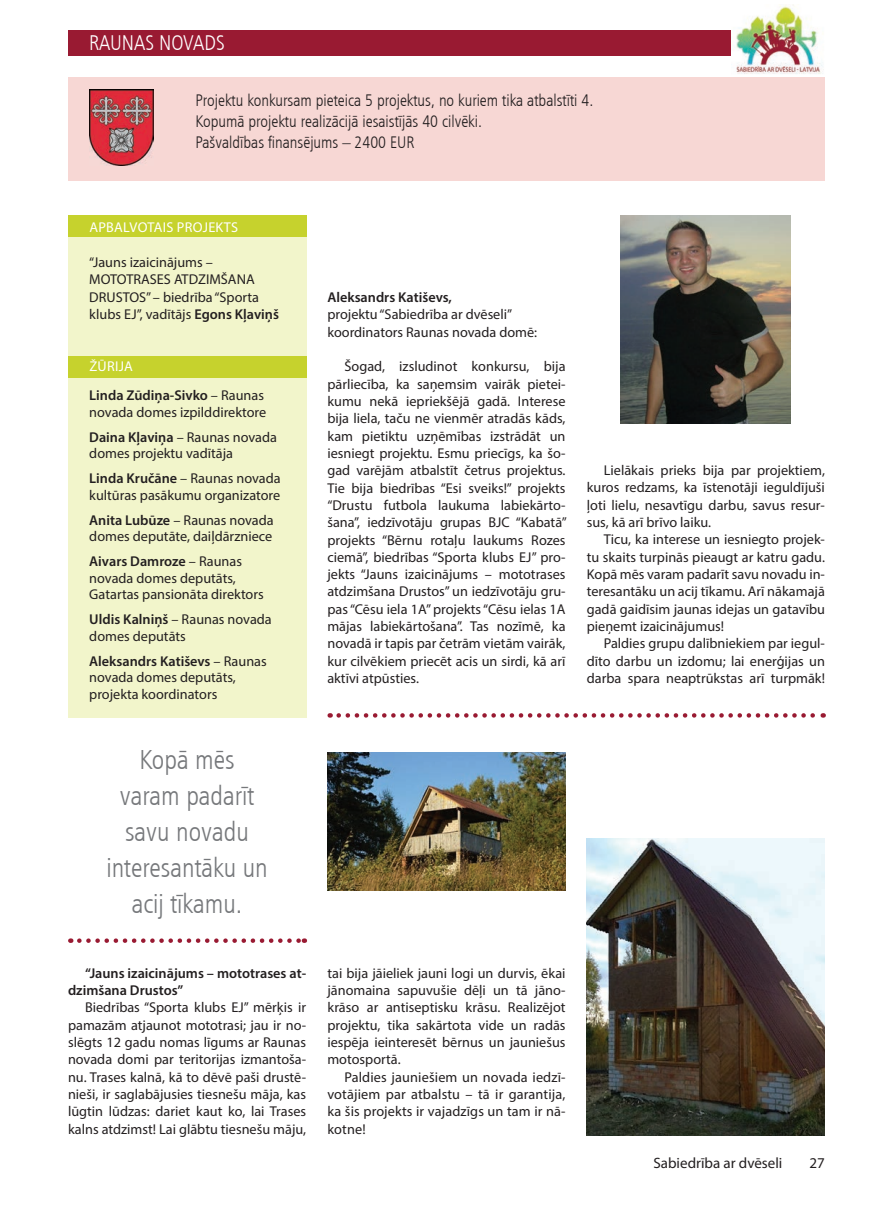
<style>
.page{position:relative;width:893px;height:1212px;background:#fff}
.page>*{position:absolute;margin:0;border:0;box-sizing:border-box;transform-origin:0 0}
.t1{font:27px/36px "Humanist 777 TL Light Condensed B";color:#76787b;text-align:center}
.t2{font:21px "Humanist 777 TL Light Condensed B";color:#fff}
.t3{font:16.5px/21px "Humanist 777 TL Light Condensed B";color:#231f20}
.t4{font:15px "Myriad Pro";color:#231f20}
.t5{font:14.25px/17.4px "Myriad Pro";color:#231f20}
.t6{font:600 14.25px/29.2px "Myriad Pro";color:#231f20}
.t7{font:14.25px "Myriad Pro";letter-spacing:.02em;color:#fff}
.s1{font-weight:600}
.s2{font-weight:400;color:#fff}
.s3{font-weight:400}
</style>
<div class="page">
<div style="left:68px;top:30px;width:748px;height:25px;background:#991a32"></div>
<img style="left:731px;top:5px;width:93px;height:69px">
<div style="left:68px;top:215px;width:238px;height:503px;background:#f2f5cb"></div>
<div style="left:68px;top:77px;width:757px;height:103px;background:#f7d7d4"></div>
<div style="left:68px;top:215px;width:238px;height:21px;background:#c6d22d"></div>
<div style="left:68px;top:357px;width:238px;height:21px;background:#c6d22d"></div>
<img style="left:89px;top:89px;width:64px;height:76px">
<img style="left:621px;top:215px;width:170px;height:208px">
<svg style="left:339px;top:713px;width:485px;height:5px"></svg>
<svg style="left:79px;top:938px;width:226px;height:5px"></svg>
<img style="left:587px;top:839px;width:238px;height:296px">
<img style="left:327px;top:752px;width:239px;height:139px">
<h2 class="t2" style="left:89px;top:30px;width:137px">RAUNAS NOVADS</h2>
<p class="t3" style="left:196px;top:90px;width:399px">Projektu konkursam pieteica 5 projektus, no kuriem tika atbalstīti 4.<br>Kopumā projektu realizācijā iesaistījās 40 cilvēki.<br>Pašvaldības finansējums – 2400 EUR</p>
<p class="t7" style="left:89px;top:218px;width:150px">APBALVOTAIS PROJEKTS</p>
<p class="t5" style="left:89px;top:253px;width:191px">“Jauns izaicinājums –<br>MOTOTRASES ATDZIMŠANA<br>DRUSTOS” – biedrība “Sporta klubs EJ”, vadītājs <span class="s1">Egons Kļaviņš</span></p>
<p class="t6" style="left:89px;top:351px;width:176px"><span class="s2">ŽŪRIJA<br></span>Linda Zūdiņa-Sivko <span class="s3">– Raunas</span></p>
<p class="t5" style="left:89px;top:399px;width:189px;line-height:25px">novada domes izpilddirektore<br><span class="s1">Daina Kļaviņa</span> – Raunas novada</p>
<p class="t5" style="left:89px;top:441px;width:193px;line-height:25px">domes projektu vadītāja<br><span class="s1">Linda Kručāne</span> – Raunas novada</p>
<p class="t5" style="left:89px;top:482px;width:192px;line-height:25px">kultūras pasākumu organizatore<br><span class="s1">Anita Lubūze</span> – Raunas novada</p>
<p class="t5" style="left:89px;top:524px;width:184px;line-height:25px">domes deputāte, daiļdārzniece<br><span class="s1">Aivars Damroze</span> – Raunas</p>
<p class="t5" style="left:89px;top:569px;width:176px;line-height:16.5px">novada domes deputāts,<br>Gatartas pansionāta direktors</p>
<p class="t5" style="left:89px;top:611px;width:184px;line-height:16.5px"><span class="s1">Uldis Kalniņš</span> – Raunas novada domes deputāts</p>
<p class="t5" style="left:89px;top:652px;width:179px;line-height:16.5px"><span class="s1">Aleksandrs Katiševs</span> – Raunas novada domes deputāts, projekta koordinators</p>
<h1 class="t1" style="left:106px;top:741px;width:163px">Kopā mēs varam padarīt savu novadu interesantāku un acij tīkamu.</h1>
<p class="t6" style="left:68px;top:964px;width:240px;line-height:17.4px;text-indent:17px">“Jauns izaicinājums – mototrases at&shy;dzimšana Drustos”</p>
<p class="t5" style="left:68px;top:998px;width:240px;text-align:justify;text-indent:17px">Biedrības “Sporta klubs EJ” mērķis ir pamazām atjaunot mototrasi; jau ir no&shy;slēgts 12 gadu nomas līgums ar Raunas novada domi par teritorijas izmantoša&shy;nu. Trases kalnā, kā to dēvē paši drustē&shy;nieši, ir saglabājusies tiesnešu māja, kas lūgtin lūdzas: dariet kaut ko, lai Trases kalns atdzimst! Lai glābtu tiesnešu māju,</p>
<p class="t6" style="left:327px;top:282px;width:126px">Aleksandrs Katiševs,</p>
<p class="t5" style="left:327px;top:305px;width:211px">projektu “Sabiedrība ar dvēseli” koordinators Raunas novada domē:</p>
<p class="t5" style="left:327px;top:357px;width:241px;text-align:justify;text-indent:17px">Šogad, izsludinot konkursu, bija pārliecība, ka saņemsim vairāk pietei&shy;kumu nekā iepriekšējā gadā. Interese bija liela, taču ne vienmēr atradās kāds, kam pietiktu uzņēmības izstrādāt un iesniegt projektu. Esmu priecīgs, ka šo&shy;gad varējām atbalstīt četrus projektus.<br>Tie bija biedrības “Esi sveiks!” projekts “Drustu futbola laukuma labiekārto&shy;šana”, iedzīvotāju grupas BJC “Kabatā” projekts “Bērnu rotaļu laukums Rozes ciemā”, biedrības “Sporta klubs EJ” pro&shy;jekts “Jauns izaicinājums – mototrases atdzimšana Drustos” un iedzīvotāju gru&shy;pas “Cēsu iela 1A” projekts “Cēsu ielas 1A mājas labiekārtošana”. Tas nozīmē, ka novadā ir tapis par četrām vietām vairāk, kur cilvēkiem priecēt acis un sirdi, kā arī aktīvi atpūsties.</p>
<p class="t5" style="left:587px;top:461px;width:240px;text-align:justify;text-indent:17px">Lielākais prieks bija par projektiem, kuros redzams, ka īstenotāji ieguldījuši ļoti lielu, nesavtīgu darbu, savus resur&shy;sus, kā arī brīvo laiku.</p>
<p class="t5" style="left:587px;top:531px;width:240px;text-align:justify;text-indent:17px">Ticu, ka interese un iesniegto projek&shy;tu skaits turpinās pieaugt ar katru gadu.<br>Kopā mēs varam padarīt savu novadu in&shy;teresantāku un acij tīkamu. Arī nākamajā gadā gaidīsim jaunas idejas un gatavību pieņemt izaicinājumus!</p>
<p class="t5" style="left:587px;top:635px;width:240px;text-align:justify;text-indent:17px">Paldies grupu dalībniekiem par iegul&shy;dīto darbu un izdomu; lai enerģijas un darba spara neaptrūkstas arī turpmāk!</p>
<p class="t5" style="left:327px;top:964px;width:240px;text-align:justify">tai bija jāieliek jauni logi un durvis, ēkai jānomaina sapuvušie dēļi un tā jāno&shy;krāso ar antiseptisku krāsu. Realizējot projektu, tika sakārtota vide un radās iespēja ieinteresēt bērnus un jauniešus motosportā.</p>
<p class="t5" style="left:327px;top:1068px;width:240px;text-align:justify;text-indent:17px">Paldies jauniešiem un novada iedzī&shy;votājiem par atbalstu – tā ir garantija, ka šis projekts ir vajadzīgs un tam ir nā&shy;kotne!</p>
<p class="t4" style="left:653px;top:1154px;width:130px">Sabiedrība ar dvēseli</p>
<p class="t4" style="left:809px;top:1154px;width:17px">27</p>
</div>
